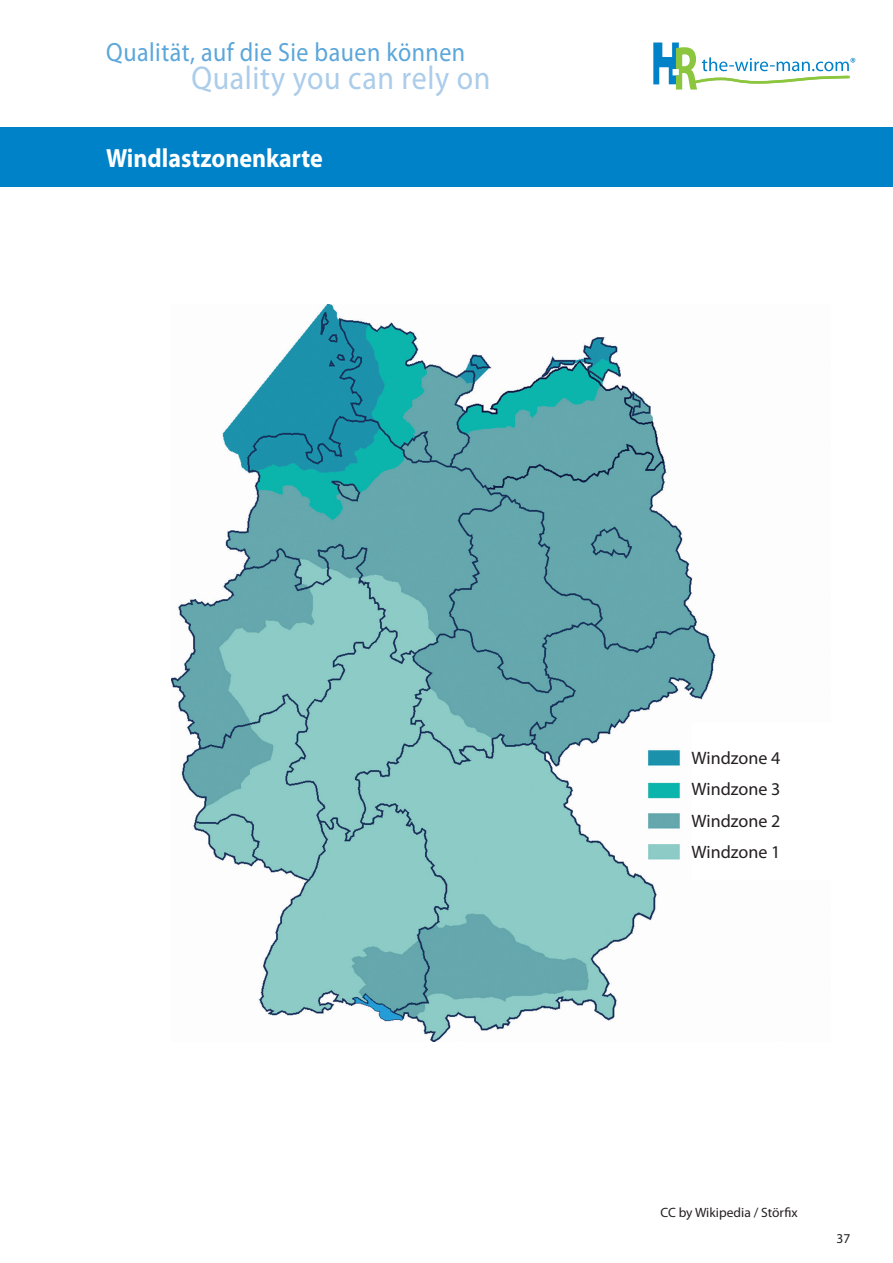
<style>
.page{position:relative;width:893px;height:1263px;background:#fff}
.page>*{position:absolute;margin:0;border:0;box-sizing:border-box;transform-origin:0 0}
.t1{font:33px "Myriad Pro";letter-spacing:.02em;color:#abccea;scale:.91 1}
.t2{font:26.4px "Myriad Pro";letter-spacing:.02em;color:#5ba6da;scale:.91 1}
.t3{font:700 26.4px "Myriad Pro";color:#fff;scale:.91 1}
.t4{font:18px/31.5px "Myriad Pro";color:#231f20;text-align:justify}
.t5{font:13.5px "Myriad Pro";color:#231f20}
</style>
<div class="page">
<svg style="left:653px;top:43px;width:202px;height:47px"></svg>
<div style="left:0;top:128px;width:893px;height:59px;background:#0082c8"></div>
<img style="left:171px;top:304px;width:545px;height:738px">
<div style="left:692px;top:723px;width:151px;height:157px;background:#fff"></div>
<h2 class="t2" style="left:106px;top:35px;width:396px">Qualität, auf die Sie bauen können</h2>
<h1 class="t1" style="left:191px;top:57px;width:330px">Quality you can rely on</h1>
<h2 class="t3" style="left:106px;top:141px;width:240px">Windlastzonenkarte</h2>
<p class="t4" style="left:692px;top:742px;width:90px">Windzone 4<br>Windzone 3<br>Windzone 2<br>Windzone 1</p>
<p class="t5" style="left:660px;top:1204px;width:139px">CC by Wikipedia / Störfix</p>
<p class="t5" style="left:837px;top:1230px;width:15px">37</p>
</div>
